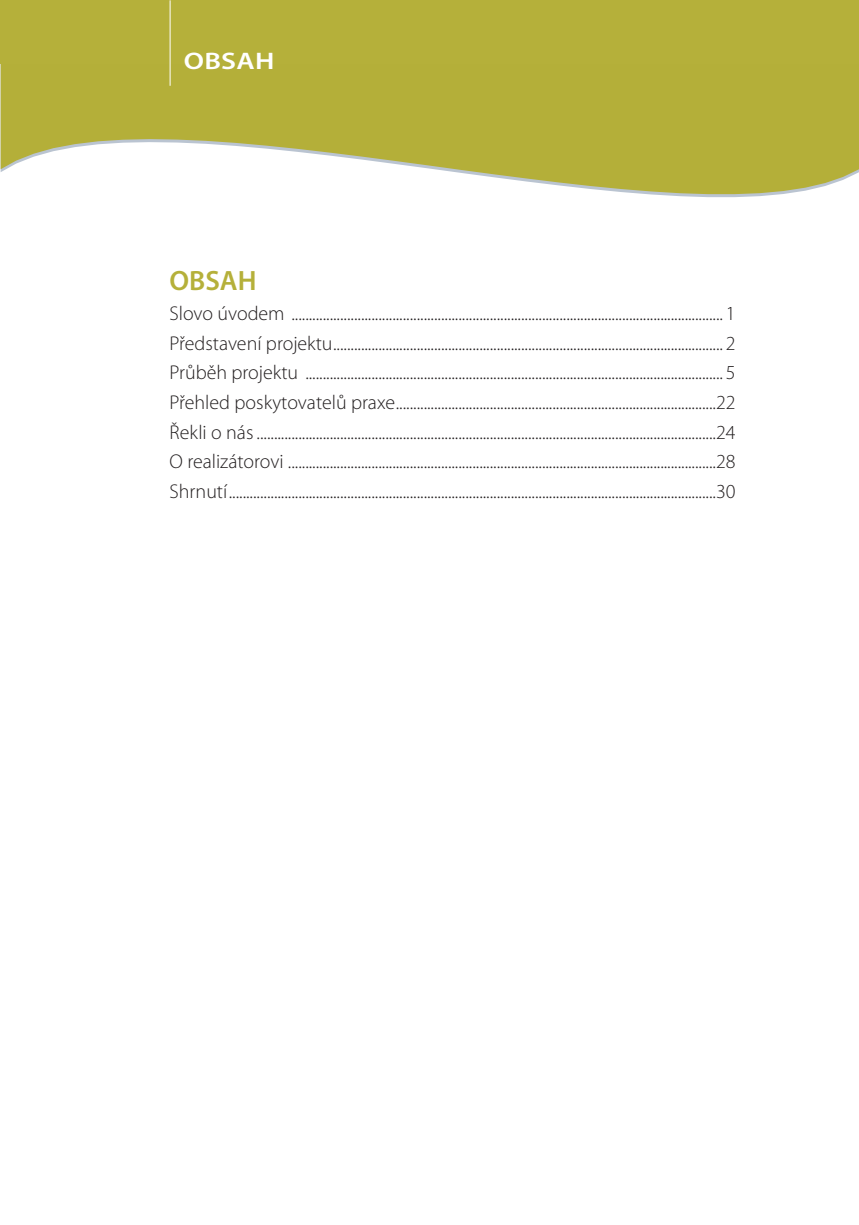
<style>
.page{position:relative;width:859px;height:1225px;background:#fff}
.page>*{position:absolute;margin:0;border:0;box-sizing:border-box;transform-origin:0 0}
.t1{font:600 28px "Myriad Pro";color:#b5b03a}
.t2{font:600 24px "Myriad Pro";letter-spacing:.01em;color:#fff;scale:1.2 1}
.t3{font:300 20px/29.6px "Myriad Pro";color:#231f20;text-align:justify}
</style>
<div class="page">
<svg style="left:1px;top:64px;width:858px;height:130px;fill:#b4af39"></svg>
<div style="left:0;top:0;width:859px;height:64px;background:#b5b03a"></div>
<hr style="left:170px;top:0;width:1px;height:86px;background:#fff">
<p class="t2" style="left:184px;top:46px;width:77px">OBSAH</p>
<h1 class="t1" style="left:170px;top:263px;width:88px">OBSAH</h1>
<p class="t3" style="left:170px;top:299px;width:568px">Slovo úvodem ............................................................................................................................ 1<br>Představení projektu................................................................................................................ 2<br>Průběh projektu ........................................................................................................................ 5<br>Přehled poskytovatelů praxe............................................................................................22<br>Řekli o nás ....................................................................................................................................24<br>O realizátorovi ...........................................................................................................................28<br>Shrnutí............................................................................................................................................30</p>
</div>
